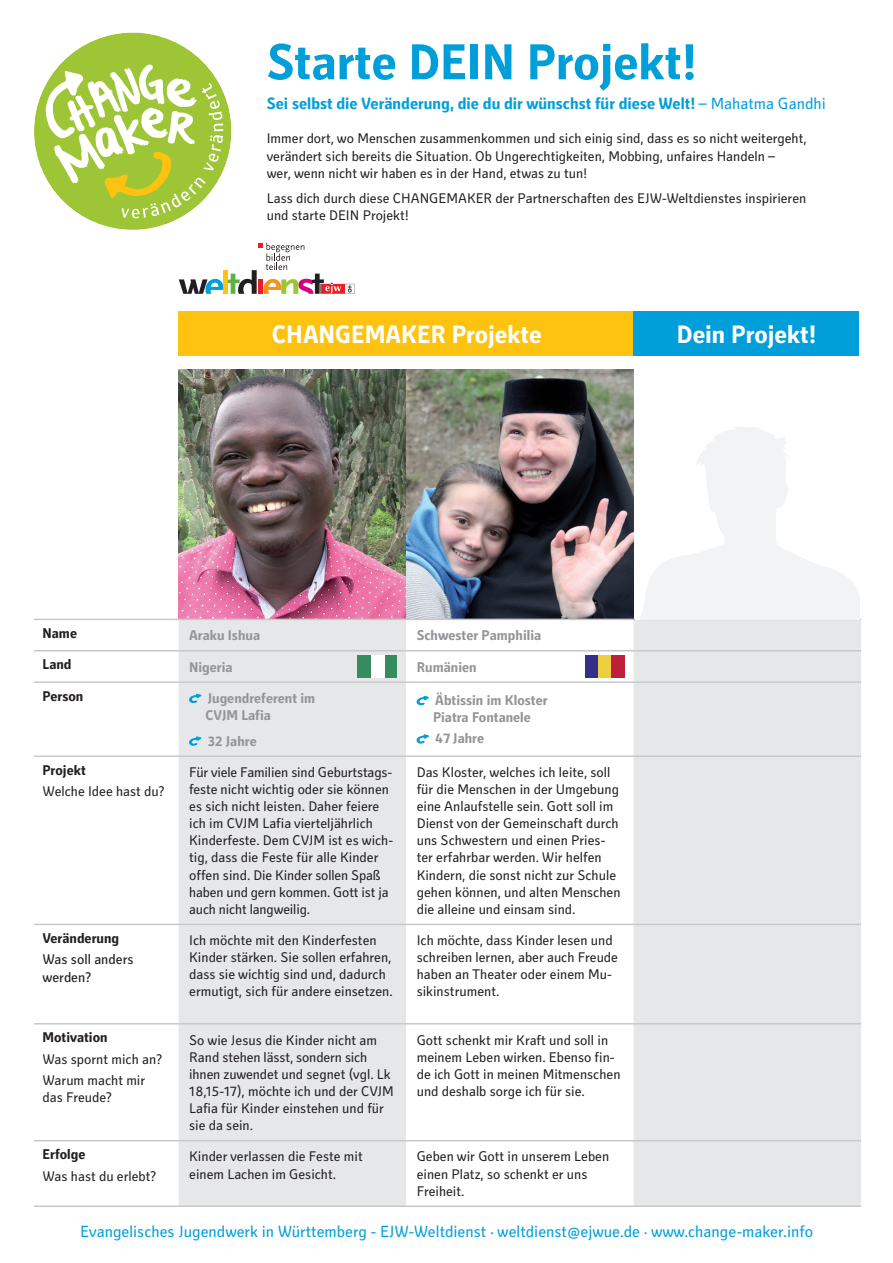
<style>
.page{position:relative;width:893px;height:1263px;background:#fff}
.page>*{position:absolute;margin:0;border:0;box-sizing:border-box;transform-origin:0 0}
.t1{font:700 51px "Secca Art Std";color:#009fda}
.t2{font:700 25.5px "Secca Art Std";color:#fff}
.t3{font:16.5px "Secca Art Std";color:#009fda}
.t4{font:700 16.5px "Secca Art Std";color:#009fda}
.t5{font:14.25px/17.1px "Secca Art Std";color:#231f20}
.t6{font:700 14.25px/17.1px "Secca Art Std";color:#939598}
.t7{font:700 14.25px "Secca Art Std";color:#231f20}
.t8{font:14.25px/17.1px "Secca Art Std";color:#231f20}
.s1{font-weight:400}
</style>
<div class="page">
<img style="left:179px;top:370px;width:454px;height:249px">
<svg style="left:179px;top:620px;width:682px;height:585px;fill:#e6e7e9"></svg>
<hr style="left:34px;top:619px;width:145px;height:1px;background:#c7c8ca">
<hr style="left:179px;top:619px;width:227px;height:1px;background:#c7c8ca">
<hr style="left:406px;top:619px;width:228px;height:1px;background:#c7c8ca">
<hr style="left:634px;top:619px;width:227px;height:1px;background:#c7c8ca">
<hr style="left:34px;top:650px;width:145px;height:1px;background:#c7c8ca">
<hr style="left:179px;top:650px;width:227px;height:1px;background:#c7c8ca">
<hr style="left:406px;top:650px;width:228px;height:1px;background:#c7c8ca">
<hr style="left:634px;top:650px;width:227px;height:1px;background:#c7c8ca">
<hr style="left:34px;top:681px;width:145px;height:2px;background:#c7c8ca">
<hr style="left:179px;top:681px;width:227px;height:2px;background:#c7c8ca">
<hr style="left:406px;top:681px;width:228px;height:2px;background:#c7c8ca">
<hr style="left:634px;top:681px;width:227px;height:2px;background:#c7c8ca">
<hr style="left:34px;top:924px;width:145px;height:1px;background:#c7c8ca">
<hr style="left:179px;top:924px;width:227px;height:1px;background:#c7c8ca">
<hr style="left:406px;top:924px;width:228px;height:1px;background:#c7c8ca">
<hr style="left:634px;top:924px;width:227px;height:1px;background:#c7c8ca">
<hr style="left:34px;top:1023px;width:145px;height:1px;background:#c7c8ca">
<hr style="left:179px;top:1023px;width:227px;height:1px;background:#c7c8ca">
<hr style="left:406px;top:1023px;width:228px;height:1px;background:#c7c8ca">
<hr style="left:634px;top:1023px;width:227px;height:1px;background:#c7c8ca">
<hr style="left:34px;top:1140px;width:145px;height:1px;background:#c7c8ca">
<hr style="left:179px;top:1140px;width:227px;height:1px;background:#c7c8ca">
<hr style="left:406px;top:1140px;width:228px;height:1px;background:#c7c8ca">
<hr style="left:634px;top:1140px;width:227px;height:1px;background:#c7c8ca">
<hr style="left:34px;top:755px;width:145px;height:2px;background:#c7c8ca">
<hr style="left:179px;top:755px;width:227px;height:2px;background:#c7c8ca">
<hr style="left:406px;top:755px;width:228px;height:2px;background:#c7c8ca">
<hr style="left:634px;top:755px;width:227px;height:2px;background:#c7c8ca">
<hr style="left:34px;top:1205px;width:145px;height:2px;background:#c7c8ca">
<hr style="left:179px;top:1205px;width:227px;height:2px;background:#c7c8ca">
<hr style="left:406px;top:1205px;width:228px;height:2px;background:#c7c8ca">
<hr style="left:634px;top:1205px;width:227px;height:2px;background:#c7c8ca">
<svg style="left:189px;top:693px;width:13px;height:10px"></svg>
<svg style="left:189px;top:736px;width:13px;height:10px"></svg>
<svg style="left:416px;top:695px;width:13px;height:11px"></svg>
<svg style="left:416px;top:734px;width:13px;height:10px"></svg>
<div style="left:585px;top:656px;width:13px;height:22px;background:#323088"></div>
<div style="left:598px;top:656px;width:14px;height:22px;background:#eecf3f"></div>
<div style="left:612px;top:656px;width:13px;height:22px;background:#be1f3a"></div>
<svg style="left:34px;top:32px;width:197px;height:198px"></svg>
<div style="left:357px;top:656px;width:40px;height:22px;background:#358d5f"></div>
<div style="left:371px;top:656px;width:13px;height:22px;background:#fff"></div>
<svg style="left:635px;top:427px;width:224px;height:193px"></svg>
<svg style="left:179px;top:243px;width:176px;height:51px"></svg>
<div style="left:179px;top:311px;width:456px;height:45px;background:#fec210"></div>
<div style="left:633px;top:311px;width:226px;height:45px;background:#009fda"></div>
<h1 class="t1" style="left:267px;top:33px;width:431px">Starte DEIN Projekt!</h1>
<p class="t4" style="left:267px;top:95px;width:560px">Sei selbst die Veränderung, die du dir wünschst für diese Welt! <span class="s1">– Mahatma Gandhi</span></p>
<p class="t5" style="left:267px;top:131px;width:541px">Immer dort, wo Menschen zusammenkommen und sich einig sind, dass es so nicht weitergeht, verändert sich bereits die Situation. Ob Ungerechtigkeiten, Mobbing, unfaires Handeln –<br>wer, wenn nicht wir haben es in der Hand, etwas zu tun!</p>
<p class="t5" style="left:267px;top:190px;width:541px">Lass dich durch diese CHANGEMAKER der Partnerschaften des EJW-Weltdienstes inspirieren und starte DEIN Projekt!</p>
<h2 class="t2" style="left:272px;top:320px;width:271px">CHANGEMAKER Projekte</h2>
<h2 class="t2" style="left:677px;top:320px;width:141px">Dein Projekt!</h2>
<p class="t7" style="left:43px;top:625px;width:36px">Name</p>
<p class="t6" style="left:189px;top:627px;width:72px">Araku Ishua</p>
<p class="t6" style="left:417px;top:627px;width:126px">Schwester Pamphilia</p>
<p class="t7" style="left:43px;top:656px;width:31px">Land</p>
<p class="t6" style="left:189px;top:659px;width:45px">Nigeria</p>
<p class="t6" style="left:417px;top:659px;width:62px">Rumänien</p>
<p class="t7" style="left:43px;top:688px;width:42px">Person</p>
<p class="t6" style="left:206px;top:690px;width:111px">Jugendreferent im<br>CVJM Lafia</p>
<p class="t6" style="left:208px;top:733px;width:50px">32 Jahre</p>
<p class="t6" style="left:433px;top:692px;width:116px">Äbtissin im Kloster<br>Piatra Fontanele</p>
<p class="t6" style="left:435px;top:731px;width:50px">47 Jahre</p>
<p class="t7" style="left:43px;top:762px;width:45px">Projekt</p>
<p class="t5" style="left:43px;top:783px;width:123px">Welche Idee hast du?</p>
<p class="t5" style="left:189px;top:764px;width:205px">Für viele Familien sind Geburtstags&shy;feste nicht wichtig oder sie können es sich nicht leisten. Daher feiere ich im CVJM Lafia vierteljährlich Kinderfeste. Dem CVJM ist es wich&shy;tig, dass die Feste für alle Kinder offen sind. Die Kinder sollen Spaß haben und gern kommen. Gott ist ja auch nicht langweilig.</p>
<p class="t5" style="left:417px;top:764px;width:205px">Das Kloster, welches ich leite, soll für die Menschen in der Umgebung eine Anlaufstelle sein. Gott soll im Dienst von der Gemeinschaft durch uns Schwestern und einen Pries&shy;ter erfahrbar werden. Wir helfen Kindern, die sonst nicht zur Schule gehen können, und alten Menschen die alleine und einsam sind.</p>
<p class="t7" style="left:43px;top:930px;width:78px">Veränderung</p>
<p class="t8" style="left:43px;top:951px;width:93px">Was soll anders werden?</p>
<p class="t5" style="left:189px;top:932px;width:205px">Ich möchte mit den Kinderfesten Kinder stärken. Sie sollen erfahren, dass sie wichtig sind und, dadurch ermutigt, sich für andere einsetzen.</p>
<p class="t5" style="left:417px;top:932px;width:203px">Ich möchte, dass Kinder lesen und schreiben lernen, aber auch Freude haben an Theater oder einem Mu&shy;sikinstrument.</p>
<p class="t7" style="left:43px;top:1029px;width:67px">Motivation</p>
<p class="t5" style="left:43px;top:1049px;width:120px;line-height:21.3px">Was spornt mich an?<br>Warum macht mir</p>
<p class="t5" style="left:43px;top:1089px;width:70px">das Freude?</p>
<p class="t5" style="left:189px;top:1032px;width:206px">So wie Jesus die Kinder nicht am<br>Rand stehen lässt, sondern sich ihnen zuwendet und segnet (vgl. Lk<br>18,15-17), möchte ich und der CVJM<br>Lafia für Kinder einstehen und für sie da sein.</p>
<p class="t5" style="left:417px;top:1032px;width:205px">Gott schenkt mir Kraft und soll in meinem Leben wirken. Ebenso fin&shy;de ich Gott in meinen Mitmenschen und deshalb sorge ich für sie.</p>
<p class="t7" style="left:43px;top:1146px;width:44px">Erfolge</p>
<p class="t5" style="left:43px;top:1168px;width:115px">Was hast du erlebt?</p>
<p class="t5" style="left:189px;top:1148px;width:175px">Kinder verlassen die Feste mit einem Lachen im Gesicht.</p>
<p class="t5" style="left:417px;top:1148px;width:194px">Geben wir Gott in unserem Leben einen Platz, so schenkt er uns<br>Freiheit.</p>
<p class="t3" style="left:80px;top:1222px;width:734px">Evangelisches Jugendwerk in Württemberg - EJW-Weltdienst . weltdienst@ejwue.de . www.change-maker.info</p>
</div>
